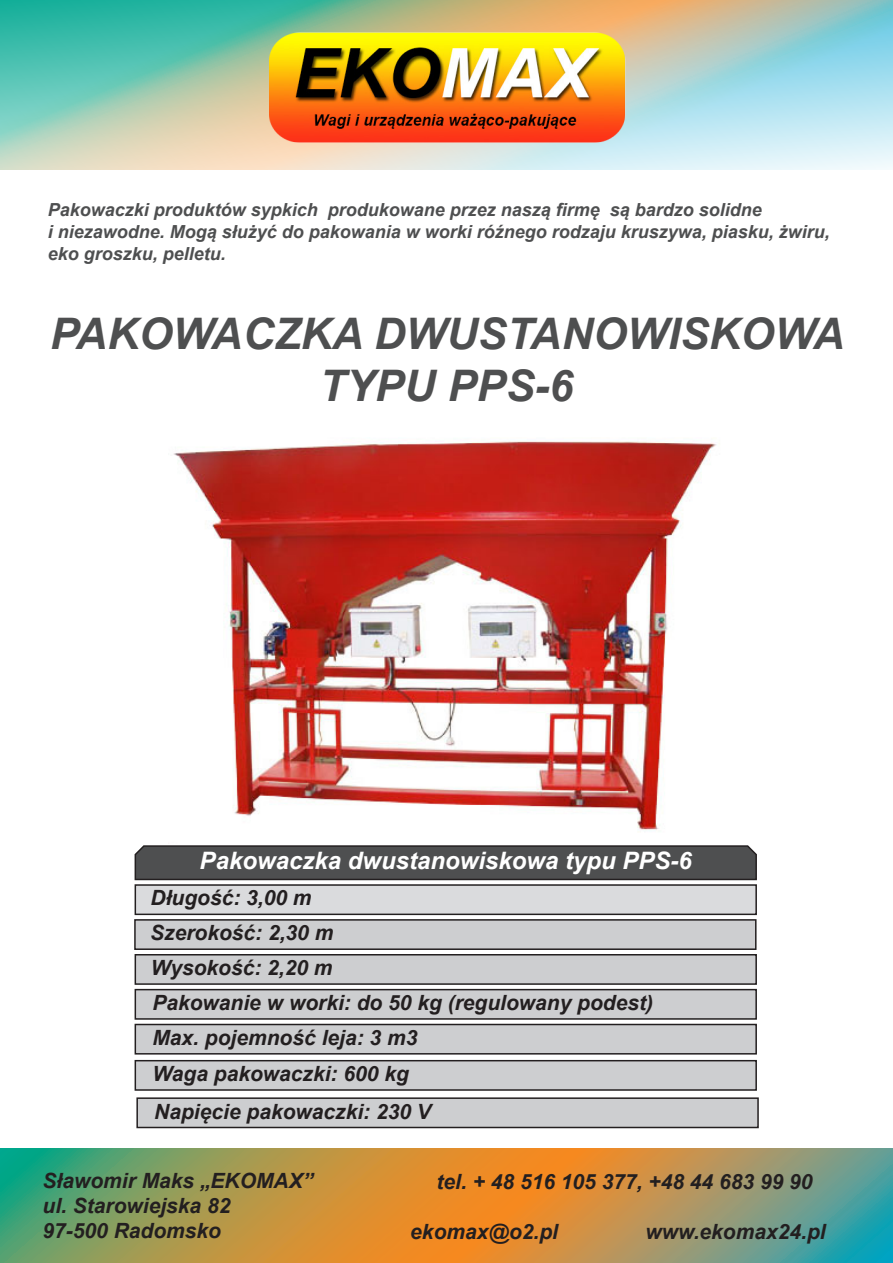
<style>
.page{position:relative;width:893px;height:1263px;background:#fff}
.page>*{position:absolute;margin:0;border:0;box-sizing:border-box;transform-origin:0 0}
.t1{font:italic 700 43.5px "Arial";color:#4e4f50}
.t2{font:italic 700 24px "Arial";color:#fff}
.t3{font:italic 700 21px "Arial";color:#231f20}
.t4{font:italic 700 18px/21.6px "Arial";color:#4e4f50}
</style>
<div class="page">
<svg style="left:0;top:0;width:893px;height:169px;background:#a6d0c1"></svg>
<img style="left:259px;top:23px;width:374px;height:125px">
<svg style="left:134px;top:845px;width:623px;height:246px;background:#b4b4b6"></svg>
<svg style="left:0;top:1149px;width:893px;height:114px;background:#a69656"></svg>
<svg style="left:136px;top:1097px;width:623px;height:32px;background:#bebec0"></svg>
<img style="left:173px;top:440px;width:544px;height:391px">
<p class="t4" style="left:48px;top:200px;width:716px">Pakowaczki produktów sypkich produkowane przez naszą firmę są bardzo solidne</p>
<p class="t4" style="left:48px;top:221px;width:784px">i niezawodne. Mogą służyć do pakowania w worki róźnego rodzaju kruszywa, piasku, żwiru, eko groszku, pelletu.</p>
<p class="t1" style="left:50px;top:304px;width:796px">PAKOWACZKA DWUSTANOWISKOWA</p>
<p class="t1" style="left:320px;top:357px;width:255px">TYPU PPS-6</p>
<p class="t2" style="left:200px;top:845px;width:494px">Pakowaczka dwustanowiskowa typu PPS-6</p>
<p class="t3" style="left:151px;top:884px;width:163px">Długość: 3,00 m</p>
<p class="t3" style="left:150px;top:918px;width:185px">Szerokość: 2,30 m</p>
<p class="t3" style="left:151px;top:953px;width:183px">Wysokość: 2,20 m</p>
<p class="t3" style="left:152px;top:989px;width:502px">Pakowanie w worki: do 50 kg (regulowany podest)</p>
<p class="t3" style="left:152px;top:1024px;width:266px">Max. pojemność leja: 3 m3</p>
<p class="t3" style="left:152px;top:1060px;width:258px">Waga pakowaczki: 600 kg</p>
<p class="t3" style="left:154px;top:1097px;width:278px">Napięcie pakowaczki: 230 V</p>
<p class="t3" style="left:43px;top:1166px;width:272px">Sławomir Maks „EKOMAX”</p>
<p class="t3" style="left:43px;top:1191px;width:189px">ul. Starowiejska 82</p>
<p class="t3" style="left:43px;top:1217px;width:180px">97-500 Radomsko</p>
<p class="t3" style="left:437px;top:1167px;width:377px">tel. + 48 516 105 377, +48 44 683 99 90</p>
<p class="t3" style="left:410px;top:1218px;width:149px">ekomax@o2.pl</p>
<p class="t3" style="left:646px;top:1218px;width:182px">www.ekomax24.pl</p>
</div>
